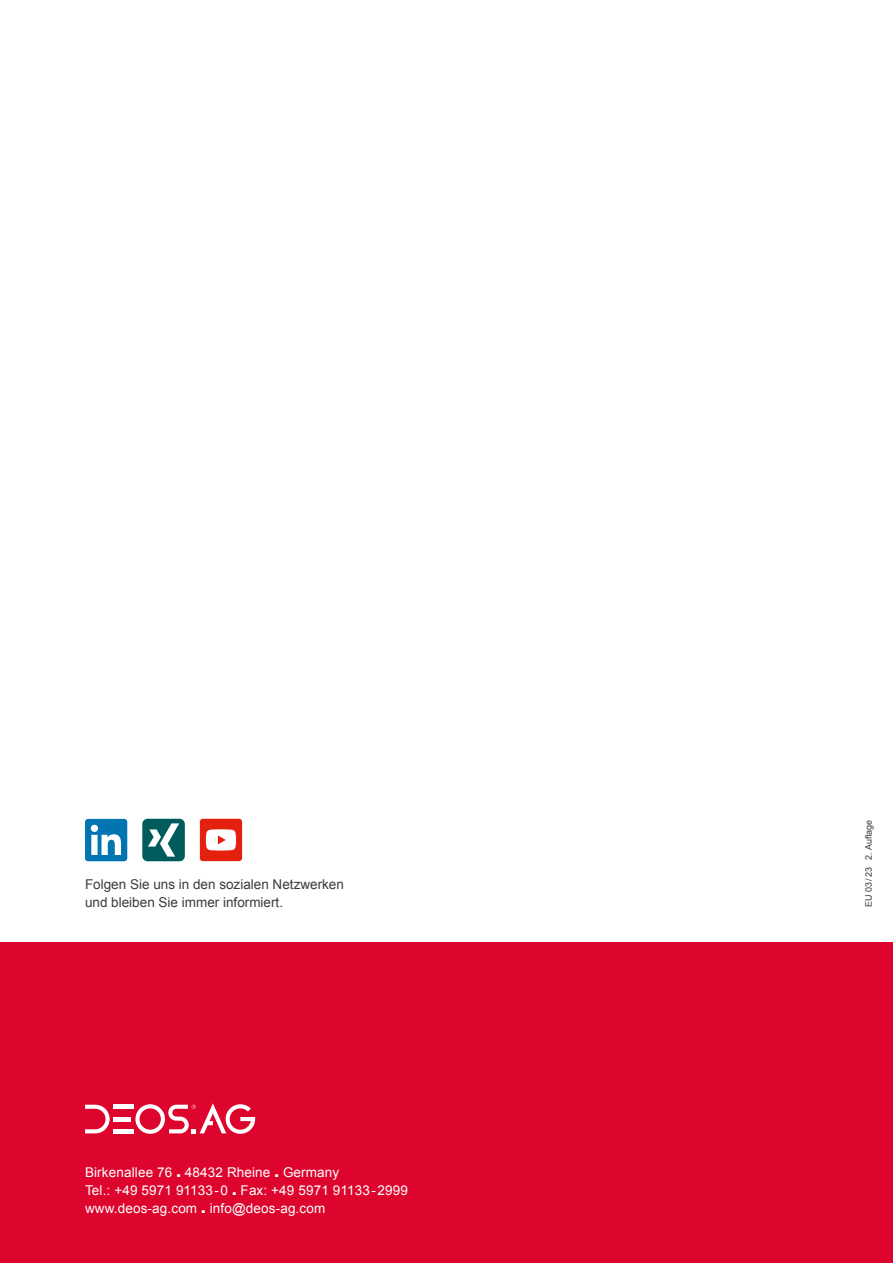
<style>
.page{position:relative;width:893px;height:1263px;background:#fff}
.page>*{position:absolute;margin:0;border:0;box-sizing:border-box;transform-origin:0 0}
.t1{font:13.5px/18px "Arial";letter-spacing:.01em;color:#fff}
.t2{font:13.5px/18px "Arial";color:#3b3b3a}
.t3{font:9px "Arial";color:#3b3b3a}
.s1{font-weight:900}
</style>
<div class="page">
<div style="left:0;top:943px;width:893px;height:320px;background:#dd052d"></div>
<svg style="left:85px;top:1105px;width:25px;height:28px"></svg>
<hr style="left:114px;top:1105px;width:20px;height:4px;background:#fff">
<hr style="left:114px;top:1117px;width:17px;height:4px;background:#fff">
<hr style="left:114px;top:1129px;width:20px;height:4px;background:#fff">
<svg style="left:135px;top:1103px;width:120px;height:31px"></svg>
<div style="left:142px;top:819px;width:43px;height:42px;background:#005c5c;border-radius:5px"></div>
<svg style="left:148px;top:823px;width:31px;height:34px"></svg>
<div style="left:85px;top:819px;width:42px;height:42px;background:#0075b2;border-radius:3px"></div>
<svg style="left:91px;top:825px;width:30px;height:30px"></svg>
<div style="left:200px;top:819px;width:42px;height:42px;background:#e4200e;border-radius:3px"></div>
<svg style="left:206px;top:829px;width:30px;height:21px"></svg>
<p class="t2" style="left:85px;top:875px;width:260px">Folgen Sie uns in den sozialen Netzwerken und bleiben Sie immer informiert.</p>
<p class="t1" style="left:85px;top:1163px;width:324px">Birkenallee 76 <span class="s1">.</span> 48432 Rheine <span class="s1">.</span> Germany<br>Tel.: +49 5971 91133-0 <span class="s1">.</span> Fax: +49 5971 91133-2999 www.deos-ag.com <span class="s1">.</span> info@deos-ag.com</p>
<p class="t3" style="left:863px;top:907px;width:88px;rotate:-90deg">EU 03/23 2. Auflage</p>
</div>
